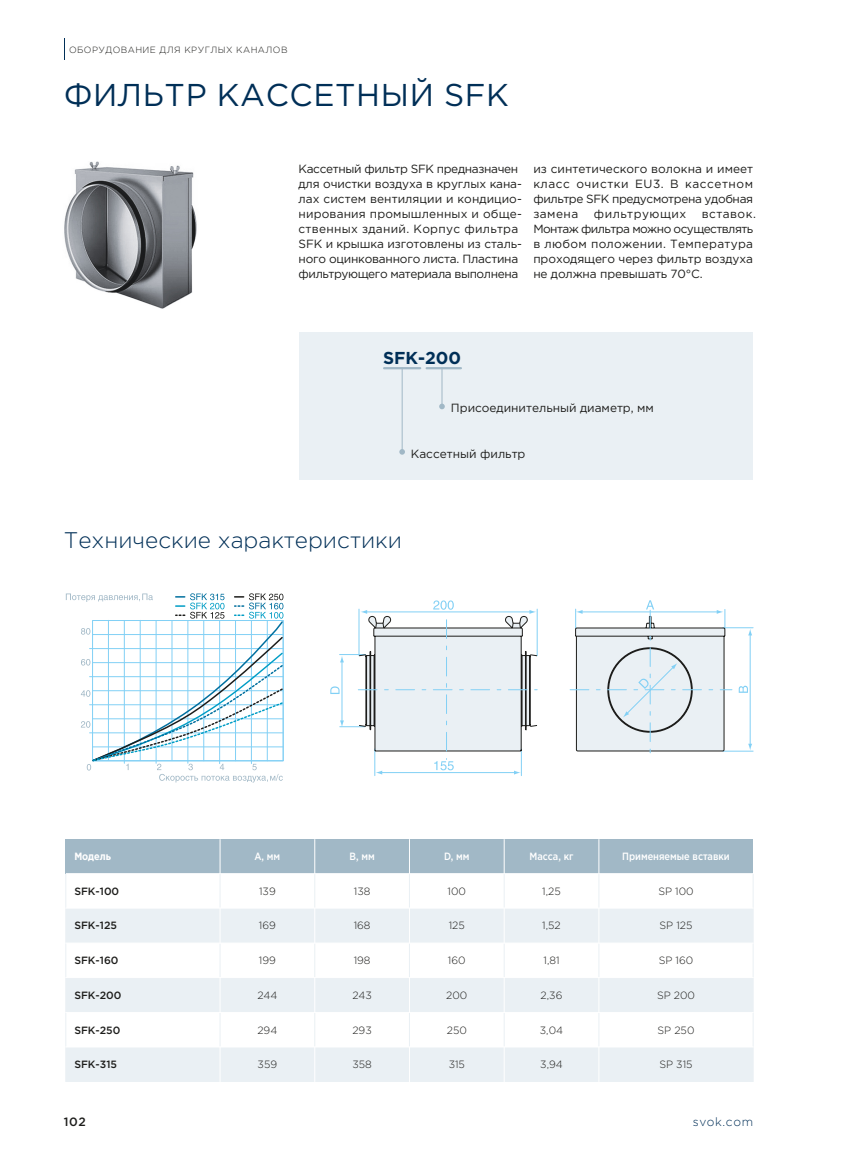
<style>
.page{position:relative;width:851px;height:1149px;background:#fff}
.page>*{position:absolute;margin:0;border:0;box-sizing:border-box;transform-origin:0 0}
.t1{font:31.5px "Gotham Pro";letter-spacing:.02em;color:#002f57}
.t2{font:300 22.5px "Gotham Pro";color:#002f57}
.t3{font:700 17.25px "Gotham Pro";color:#002f57}
.t4{font:300 12px "Gotham Pro";letter-spacing:.05em;color:#002f57}
.t5{font:500 12px "Gotham Pro";color:#1d1d1b}
.t6{font:11.85px/15px "Gotham Pro";letter-spacing:-.01em;color:#1d1d1b}
.t7{font:11.85px "Gotham Pro";letter-spacing:.04em;color:#1d1d1b}
.t8{font:300 10.5px "Gotham Pro";color:#1d1d1b}
.t9{font:500 10.5px "Gotham Pro";color:#1d1d1b}
.t10{font:500 10.5px "Gotham Pro Narrow";color:#fff}
.t11{font:700 10.5px "Gotham Pro Narrow";color:#fff}
.t12{font:300 9px "Gotham Pro";letter-spacing:.05em;color:#1d1d1b}
</style>
<div class="page">
<svg style="left:64px;top:39px;width:1px;height:21px"></svg>
<div style="left:299px;top:332px;width:454px;height:147px;background:#eaf0f4"></div>
<hr style="left:384px;top:367px;width:36px;height:2px;background:#a1b8c6">
<hr style="left:426px;top:367px;width:35px;height:2px;background:#a1b8c6">
<svg style="left:439px;top:403px;width:5px;height:6px"></svg>
<hr style="left:441px;top:367px;width:1px;height:37px;background:#a1b8c6">
<svg style="left:399px;top:449px;width:6px;height:5px"></svg>
<hr style="left:402px;top:367px;width:1px;height:83px;background:#a1b8c6">
<img style="left:64px;top:161px;width:133px;height:148px">
<hr style="left:537px;top:609px;width:1px;height:46px;background:#82d0f5">
<hr style="left:749px;top:634px;width:1px;height:110px;background:#82d0f5">
<svg style="left:748px;top:743px;width:4px;height:7px"></svg>
<svg style="left:748px;top:628px;width:4px;height:7px"></svg>
<hr style="left:722px;top:750px;width:31px;height:1px;background:#82d0f5">
<hr style="left:722px;top:627px;width:31px;height:1px;background:#82d0f5">
<svg style="left:738px;top:685px;width:9px;height:7px"></svg>
<svg style="left:330px;top:600px;width:207px;height:175px"></svg>
<svg style="left:570px;top:600px;width:161px;height:154px"></svg>
<div style="left:66px;top:838px;width:687px;height:35px;background:#a1b8c6"></div>
<svg style="left:66px;top:909px;width:686px;height:172px;fill:#eaf0f4"></svg>
<hr style="left:314px;top:873px;width:1px;height:34px;background:#eaf0f4">
<hr style="left:409px;top:873px;width:1px;height:34px;background:#eaf0f4">
<hr style="left:503px;top:873px;width:1px;height:34px;background:#eaf0f4">
<hr style="left:598px;top:873px;width:1px;height:34px;background:#eaf0f4">
<hr style="left:752px;top:873px;width:1px;height:34px;background:#eaf0f4">
<hr style="left:65px;top:873px;width:1px;height:34px;background:#eaf0f4">
<hr style="left:314px;top:943px;width:1px;height:33px;background:#eaf0f4">
<hr style="left:409px;top:943px;width:1px;height:33px;background:#eaf0f4">
<hr style="left:503px;top:943px;width:1px;height:33px;background:#eaf0f4">
<hr style="left:598px;top:943px;width:1px;height:33px;background:#eaf0f4">
<hr style="left:752px;top:943px;width:1px;height:33px;background:#eaf0f4">
<hr style="left:65px;top:943px;width:1px;height:33px;background:#eaf0f4">
<hr style="left:314px;top:1012px;width:1px;height:34px;background:#eaf0f4">
<hr style="left:409px;top:1012px;width:1px;height:34px;background:#eaf0f4">
<hr style="left:503px;top:1012px;width:1px;height:34px;background:#eaf0f4">
<hr style="left:598px;top:1012px;width:1px;height:34px;background:#eaf0f4">
<hr style="left:752px;top:1012px;width:1px;height:34px;background:#eaf0f4">
<hr style="left:65px;top:1012px;width:1px;height:34px;background:#eaf0f4">
<hr style="left:220px;top:873px;width:1px;height:34px;background:#eaf0f4">
<hr style="left:65px;top:908px;width:1px;height:34px;background:#eaf0f4">
<hr style="left:752px;top:908px;width:1px;height:34px;background:#eaf0f4">
<hr style="left:220px;top:943px;width:1px;height:33px;background:#eaf0f4">
<hr style="left:65px;top:977px;width:1px;height:34px;background:#eaf0f4">
<hr style="left:752px;top:977px;width:1px;height:34px;background:#eaf0f4">
<hr style="left:220px;top:1012px;width:1px;height:34px;background:#eaf0f4">
<hr style="left:65px;top:1046px;width:1px;height:35px;background:#eaf0f4">
<hr style="left:752px;top:1046px;width:1px;height:35px;background:#eaf0f4">
<hr style="left:220px;top:838px;width:1px;height:35px;background:#fff">
<hr style="left:314px;top:838px;width:1px;height:35px;background:#fff">
<hr style="left:409px;top:838px;width:1px;height:35px;background:#fff">
<hr style="left:504px;top:838px;width:1px;height:35px;background:#fff">
<hr style="left:598px;top:838px;width:1px;height:35px;background:#fff">
<hr style="left:220px;top:907px;width:1px;height:36px;background:#fff">
<hr style="left:314px;top:907px;width:1px;height:35px;background:#fff">
<hr style="left:409px;top:907px;width:1px;height:35px;background:#fff">
<hr style="left:504px;top:907px;width:1px;height:35px;background:#fff">
<hr style="left:598px;top:907px;width:1px;height:35px;background:#fff">
<hr style="left:220px;top:976px;width:1px;height:36px;background:#fff">
<hr style="left:314px;top:977px;width:1px;height:35px;background:#fff">
<hr style="left:409px;top:977px;width:1px;height:35px;background:#fff">
<hr style="left:504px;top:977px;width:1px;height:35px;background:#fff">
<hr style="left:598px;top:977px;width:1px;height:35px;background:#fff">
<hr style="left:220px;top:1046px;width:1px;height:35px;background:#fff">
<hr style="left:314px;top:1046px;width:1px;height:35px;background:#fff">
<hr style="left:409px;top:1046px;width:1px;height:35px;background:#fff">
<hr style="left:504px;top:1046px;width:1px;height:35px;background:#fff">
<hr style="left:598px;top:1046px;width:1px;height:35px;background:#fff">
<hr style="left:66px;top:942px;width:154px;height:1px;background:#fff">
<hr style="left:220px;top:976px;width:533px;height:1px;background:#fff">
<hr style="left:66px;top:1011px;width:154px;height:1px;background:#fff">
<hr style="left:220px;top:1046px;width:533px;height:1px;background:#fff">
<hr style="left:220px;top:873px;width:533px;height:1px;background:#fff">
<hr style="left:220px;top:942px;width:533px;height:1px;background:#fff">
<hr style="left:66px;top:976px;width:154px;height:1px;background:#fff">
<hr style="left:220px;top:1011px;width:533px;height:1px;background:#fff">
<hr style="left:66px;top:1046px;width:154px;height:1px;background:#fff">
<svg style="left:66px;top:593px;width:218px;height:189px"></svg>
<p class="t12" style="left:69px;top:46px;width:220px">ОБОРУДОВАНИЕ ДЛЯ КРУГЛЫХ КАНАЛОВ</p>
<h1 class="t1" style="left:64px;top:82px;width:446px">ФИЛЬТР КАССЕТНЫЙ SFK</h1>
<p class="t6" style="left:298px;top:162px;width:225px">Кассетный фильтр SFK предназначен для очистки воздуха в круглых кана&shy;лах систем вентиляции и кондицио&shy;нирования промышленных и обще&shy;ственных зданий. Корпус фильтра SFK и крышка изготовлены из сталь&shy;ного оцинкованного листа. Пластина фильтрующего материала выполнена</p>
<p class="t6" style="left:533px;top:162px;width:221px;text-align:justify">из синтетического волокна и имеет класс очистки EU3. В кассетном фильтре SFK предусмотрена удобная замена</p>
<p class="t7" style="left:593px;top:209px;width:94px">фильтрующих</p>
<p class="t6" style="left:533px;top:207px;width:224px;text-indent:168px">вставок.<br>Монтаж фильтра можно осуществлять в любом положении. Температура проходящего через фильтр воздуха не должна превышать 70°С.</p>
<h3 class="t3" style="left:383px;top:351px;width:79px">SFK-200</h3>
<p class="t6" style="left:451px;top:400px;width:204px">Присоединительный диаметр, мм</p>
<p class="t6" style="left:411px;top:447px;width:116px">Кассетный фильтр</p>
<h2 class="t2" style="left:64px;top:531px;width:339px">Технические характеристики</h2>
<p class="t11" style="left:74px;top:852px;width:38px">Модель</p>
<p class="t10" style="left:254px;top:852px;width:27px">А, мм</p>
<p class="t10" style="left:349px;top:852px;width:27px">B, мм</p>
<p class="t10" style="left:444px;top:852px;width:27px">D, мм</p>
<p class="t10" style="left:529px;top:852px;width:45px">Масса, кг</p>
<p class="t10" style="left:622px;top:852px;width:109px">Применяемые вставки</p>
<p class="t9" style="left:74px;top:886px;width:46px">SFK-100</p>
<p class="t8" style="left:259px;top:886px;width:18px">139</p>
<p class="t8" style="left:354px;top:886px;width:18px">138</p>
<p class="t8" style="left:447px;top:886px;width:20px">100</p>
<p class="t8" style="left:542px;top:886px;width:20px">1,25</p>
<p class="t8" style="left:658px;top:886px;width:37px">SP 100</p>
<p class="t9" style="left:74px;top:921px;width:44px">SFK-125</p>
<p class="t8" style="left:259px;top:921px;width:18px">169</p>
<p class="t8" style="left:353px;top:921px;width:18px">168</p>
<p class="t8" style="left:448px;top:921px;width:18px">125</p>
<p class="t8" style="left:542px;top:921px;width:20px">1,52</p>
<p class="t8" style="left:659px;top:921px;width:34px">SP 125</p>
<p class="t9" style="left:74px;top:956px;width:46px">SFK-160</p>
<p class="t8" style="left:259px;top:956px;width:18px">199</p>
<p class="t8" style="left:353px;top:956px;width:18px">198</p>
<p class="t8" style="left:448px;top:956px;width:19px">160</p>
<p class="t8" style="left:543px;top:956px;width:18px">1,81</p>
<p class="t8" style="left:658px;top:956px;width:36px">SP 160</p>
<p class="t9" style="left:74px;top:990px;width:49px">SFK-200</p>
<p class="t8" style="left:257px;top:990px;width:22px">244</p>
<p class="t8" style="left:352px;top:990px;width:21px">243</p>
<p class="t8" style="left:446px;top:990px;width:23px">200</p>
<p class="t8" style="left:540px;top:990px;width:23px">2,36</p>
<p class="t8" style="left:657px;top:990px;width:39px">SP 200</p>
<p class="t9" style="left:74px;top:1025px;width:48px">SFK-250</p>
<p class="t8" style="left:257px;top:1025px;width:21px">294</p>
<p class="t8" style="left:352px;top:1025px;width:21px">293</p>
<p class="t8" style="left:447px;top:1025px;width:22px">250</p>
<p class="t8" style="left:540px;top:1025px;width:25px">3,04</p>
<p class="t8" style="left:657px;top:1025px;width:38px">SP 250</p>
<p class="t9" style="left:74px;top:1060px;width:44px">SFK-315</p>
<p class="t8" style="left:257px;top:1060px;width:21px">359</p>
<p class="t8" style="left:352px;top:1060px;width:21px">358</p>
<p class="t8" style="left:448px;top:1060px;width:18px">315</p>
<p class="t8" style="left:540px;top:1060px;width:24px">3,94</p>
<p class="t8" style="left:659px;top:1060px;width:35px">SP 315</p>
<p class="t5" style="left:64px;top:1117px;width:23px">102</p>
<p class="t4" style="left:692px;top:1117px;width:62px">svok.com</p>
</div>
